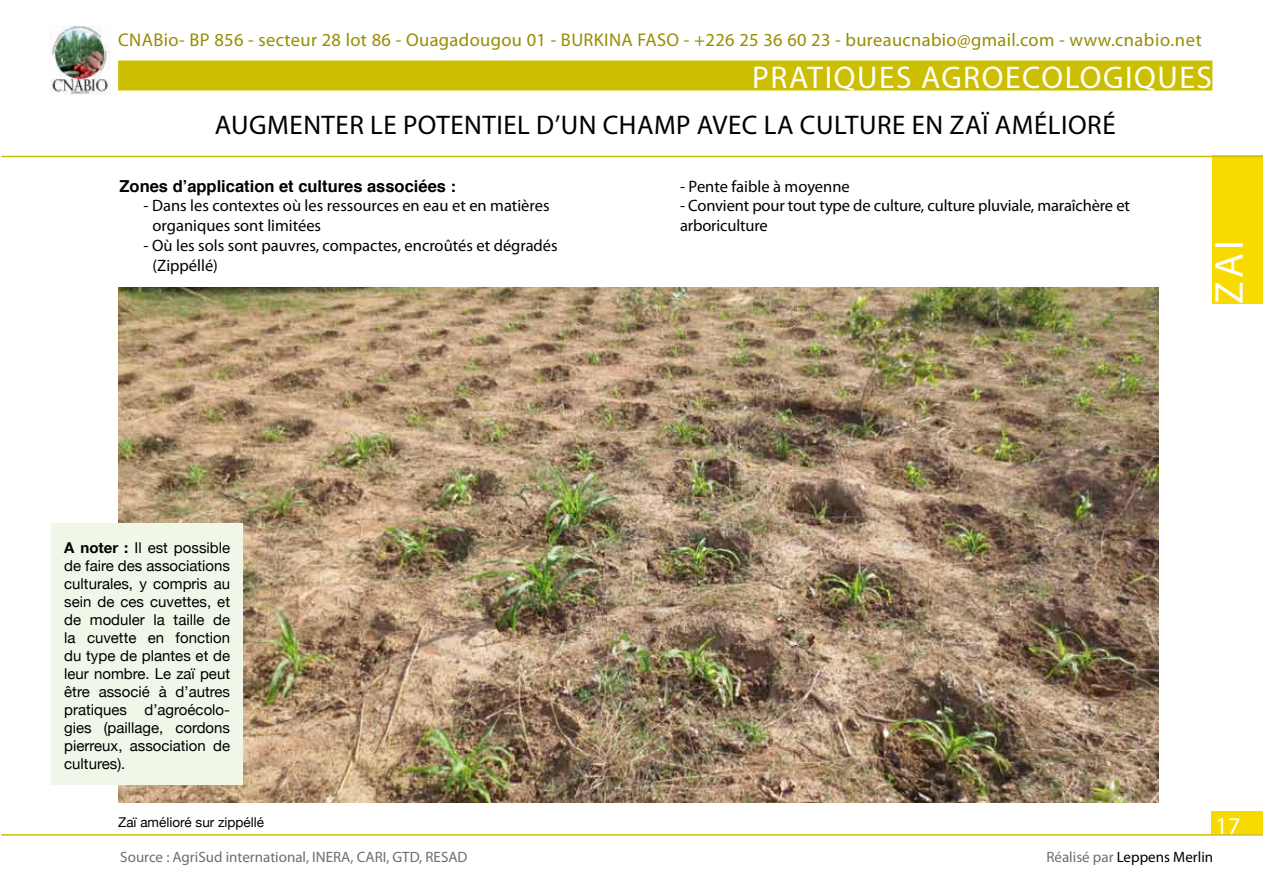
<style>
.page{position:relative;width:1263px;height:893px;background:#fff}
.page>*{position:absolute;margin:0;border:0;box-sizing:border-box;transform-origin:0 0}
.t1{font:40.5px "Myriad Pro";color:#fff}
.t2{font:31.5px "Myriad Pro";letter-spacing:.05em;color:#fff}
.t3{font:27px "Myriad Pro";letter-spacing:.02em;color:#000}
.t4{font:24px "Myriad Pro";color:#fff}
.t5{font:18.45px "Myriad Pro";letter-spacing:.02em;color:#968d00}
.t6{font:16.5px/19.8px "Myriad Pro";color:#000}
.t7{font:700 16.5px "Helvetica";color:#000}
.t8{font:15px/18px "Helvetica Neue";color:#000;text-align:justify}
.t9{font:15px "Myriad Pro";color:#6d6e71}
.t10{font:15px "Myriad Pro";color:#000}
.t11{font:13.5px "Helvetica Neue";color:#000}
.s1{font-weight:700}
.s2{color:#6d6e71}
</style>
<div class="page">
<div style="left:1211px;top:811px;width:52px;height:23px;background:#f7db00"></div>
<hr style="left:1px;top:834px;width:1262px;height:2px;background:#ccbe00">
<img style="left:49px;top:25px;width:62px;height:69px">
<div style="left:118px;top:61px;width:1094px;height:30px;background:#ccbe00"></div>
<div style="left:1212px;top:156px;width:51px;height:148px;background:#f7db00"></div>
<hr style="left:1px;top:156px;width:1262px;height:1px;background:#ccbe00">
<img style="left:118px;top:287px;width:1040px;height:515px">
<div style="left:51px;top:524px;width:192px;height:261px;background:#f0f7e8"></div>
<p class="t5" style="left:118px;top:29px;width:1085px">CNABio- BP 856 - secteur 28 lot 86 - Ouagadougou 01 - BURKINA FASO - +226 25 36 60 23 - bureaucnabio@gmail.com - www.cnabio.net</p>
<h2 class="t2" style="left:752px;top:58px;width:458px">pratiques agroecologiques</h2>
<h3 class="t3" style="left:215px;top:109px;width:902px">Augmenter le potentiel d’un champ avec la cu lture en Zaï amélioré</h3>
<p class="t7" style="left:120px;top:173px;width:338px">Zones d’application et cultures associées :</p>
<p class="t6" style="left:153px;top:196px;width:398px;text-indent:-9px">- Dans les contextes où les ressources en eau et en matières organiques sont limitées</p>
<p class="t6" style="left:153px;top:235px;width:407px;text-indent:-9px">- Où les sols sont pauvres, compactes, encroûtés et dégradés (Zippéllé)</p>
<p class="t6" style="left:680px;top:176px;width:171px">- Pente faible à moyenne</p>
<p class="t6" style="left:680px;top:196px;width:451px">- Convient pour tout type de culture, culture pluviale, maraîchère et arboriculture</p>
<h1 class="t1" style="left:1204px;top:304px;width:66px;rotate:-90deg">ZAI</h1>
<p class="t8" style="left:64px;top:539px;width:167px"><span class="s1">A noter :</span> Il est possible de faire des associations culturales, y compris au sein de ces cuvettes, et de moduler la taille de la cuvette en fonction du type de plantes et de leur nombre. Le zaï peut être associé à d’autres pratiques d’agroécolo&shy;gies (paillage, cordons pierreux, association de cultures).</p>
<p class="t11" style="left:118px;top:812px;width:147px">Zaï amélioré sur zippéllé</p>
<h3 class="t4" style="left:1215px;top:811px;width:26px">17</h3>
<p class="t9" style="left:120px;top:848px;width:347px">Source : AgriSud international, INERA, CARI, GTD, RESAD</p>
<p class="t10" style="left:1046px;top:848px;width:168px"><span class="s2">Réalisé par</span> Leppens Merlin</p>
</div>
